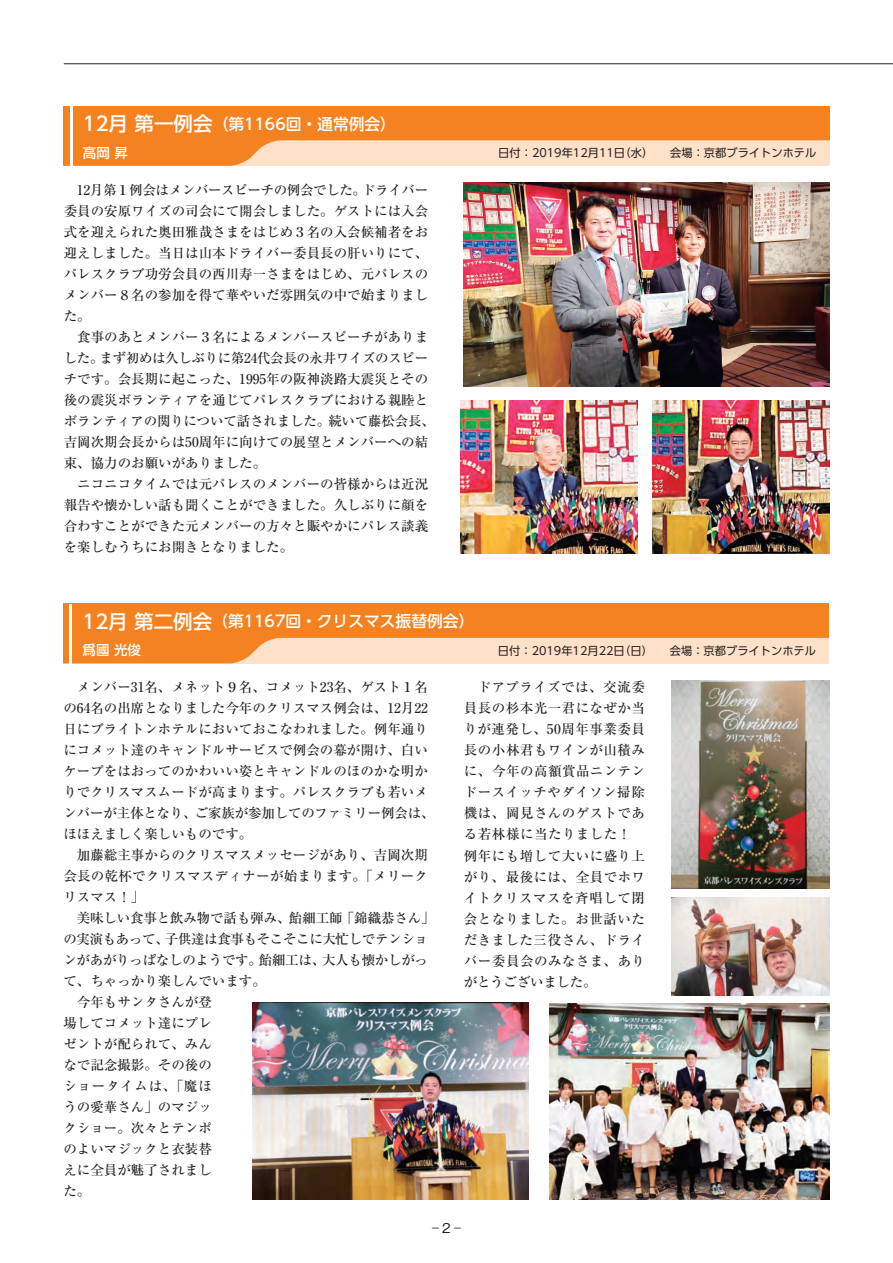
<style>
.page{position:relative;width:893px;height:1263px;background:#fff}
.page>*{position:absolute;margin:0;border:0;box-sizing:border-box;transform-origin:0 0}
.t1{font:500 15.75px "UD Shin Go Pr 6";color:#fff}
.t2{font:500 13.5px/21px "Ryumin Pr 6";color:#231f20}
.t3{font:500 13.5px "UD Shin Go Pr 6";color:#fff}
.t4{font:500 13.5px "Gothic BBB Pr 6";color:#231f20}
.t5{font:11.25px "UD Shin Go Pr 6";color:#231f20}
.s1{font-size:19.5px}
</style>
<div class="page">
<svg style="left:64px;top:106px;width:765px;height:60px;background:#f7a056"></svg>
<hr style="left:70px;top:106px;width:2px;height:60px;background:#fff">
<svg style="left:63px;top:604px;width:766px;height:59px;background:#f7a056"></svg>
<hr style="left:70px;top:604px;width:2px;height:59px;background:#fff">
<hr style="left:64px;top:64px;width:829px;height:1px;background:#231f20">
<img style="left:252px;top:1002px;width:277px;height:197px">
<img style="left:549px;top:1003px;width:280px;height:196px">
<img style="left:672px;top:680px;width:157px;height:209px">
<img style="left:672px;top:897px;width:157px;height:98px">
<img style="left:461px;top:401px;width:176px;height:153px">
<img style="left:463px;top:183px;width:366px;height:204px">
<img style="left:653px;top:401px;width:176px;height:153px">
<p class="t1" style="left:83px;top:111px;width:315px"><span class="s1">12月 第一例会</span>（第1166回・通常例会）</p>
<p class="t3" style="left:83px;top:141px;width:46px">高岡 昇</p>
<p class="t5" style="left:498px;top:144px;width:320px">日付：2019年12月11日（水）　　会場：京都ブライトンホテル</p>
<p class="t2" style="left:64px;top:179px;width:373px">　12月第１例会はメンバースピーチの例会でした。ドライバー委員の安原ワイズの司会にて開会しました。ゲストには入会式を迎えられた奥田雅哉さまをはじめ３名の入会候補者をお迎えしました。当日は山本ドライバー委員長の肝いりにて、パレスクラブ功労会員の西川寿一さまをはじめ、元パレスのメンバー８名の参加を得て華やいだ雰囲気の中で始まりました。<br>　食事のあとメンバー３名によるメンバースピーチがありました。まず初めは久しぶりに第24代会長の永井ワイズのスピーチです。会長期に起こった、1995年の阪神淡路大震災とその後の震災ボランティアを通じてパレスクラブにおける親睦とボランティアの関りについて話されました。続いて藤松会長、吉岡次期会長からは50周年に向けての展望とメンバーへの結束、協力のお願いがありました。<br>　ニコニコタイムでは元パレスのメンバーの皆様からは近況報告や懐かしい話も聞くことができました。久しぶりに顔を合わすことができた元メンバーの方々と賑やかにパレス談義を楽しむうちにお開きとなりました。</p>
<p class="t1" style="left:83px;top:609px;width:393px"><span class="s1">12月 第二例会</span>（第1167回・クリスマス振替例会）</p>
<p class="t3" style="left:83px;top:639px;width:60px">爲國 光俊</p>
<p class="t5" style="left:498px;top:641px;width:320px">日付：2019年12月22日（日）　　会場：京都ブライトンホテル</p>
<p class="t2" style="left:63px;top:676px;width:373px">　メンバー31名、メネット９名、コメット23名、ゲスト１名の64名の出席となりました今年のクリスマス例会は、12月22日にブライトンホテルにおいておこなわれました。例年通りにコメット達のキャンドルサービスで例会の幕が開け、白いケープをはおってのかわいい姿とキャンドルのほのかな明かりでクリスマスムードが高まります。パレスクラブも若いメンバーが主体となり、ご家族が参加してのファミリー例会は、ほほえましく楽しいものです。<br>　加藤総主事からのクリスマスメッセージがあり、吉岡次期会長の乾杯でクリスマスディナーが始まります。「メリークリスマス！」<br>　美味しい食事と飲み物で話も弾み、飴細工師「錦織恭さん」の実演もあって、子供達は食事もそこそこに大忙しでテンションがあがりっぱなしのようです。飴細工は、大人も懐かしがって、ちゃっかり楽しんでいます。<br>　今年もサンタさんが登<br>場してコメット達にプレ<br>ゼントが配られて、みん<br>なで記念撮影。その後の<br>ショータイムは、「魔ほ<br>うの愛華さん」のマジッ<br>クショー。次々とテンポ<br>のよいマジックと衣装替<br>えに全員が魅了されまし<br>た。</p>
<p class="t2" style="left:464px;top:676px;width:183px;text-align:justify">　ドアプライズでは、交流委員長の杉本光一君になぜか当りが連発し、50周年事業委員長の小林君もワインが山積みに、今年の高額賞品ニンテンドースイッチやダイソン掃除機は、岡見さんのゲストである若林様に当たりました！　例年にも増して大いに盛り上がり、最後には、全員でホワイトクリスマスを斉唱して閉会となりました。お世話いただきました三役さん、ドライバー委員会のみなさま、ありがとうございました。</p>
<p class="t4" style="left:429px;top:1217px;width:37px">－2－</p>
</div>
